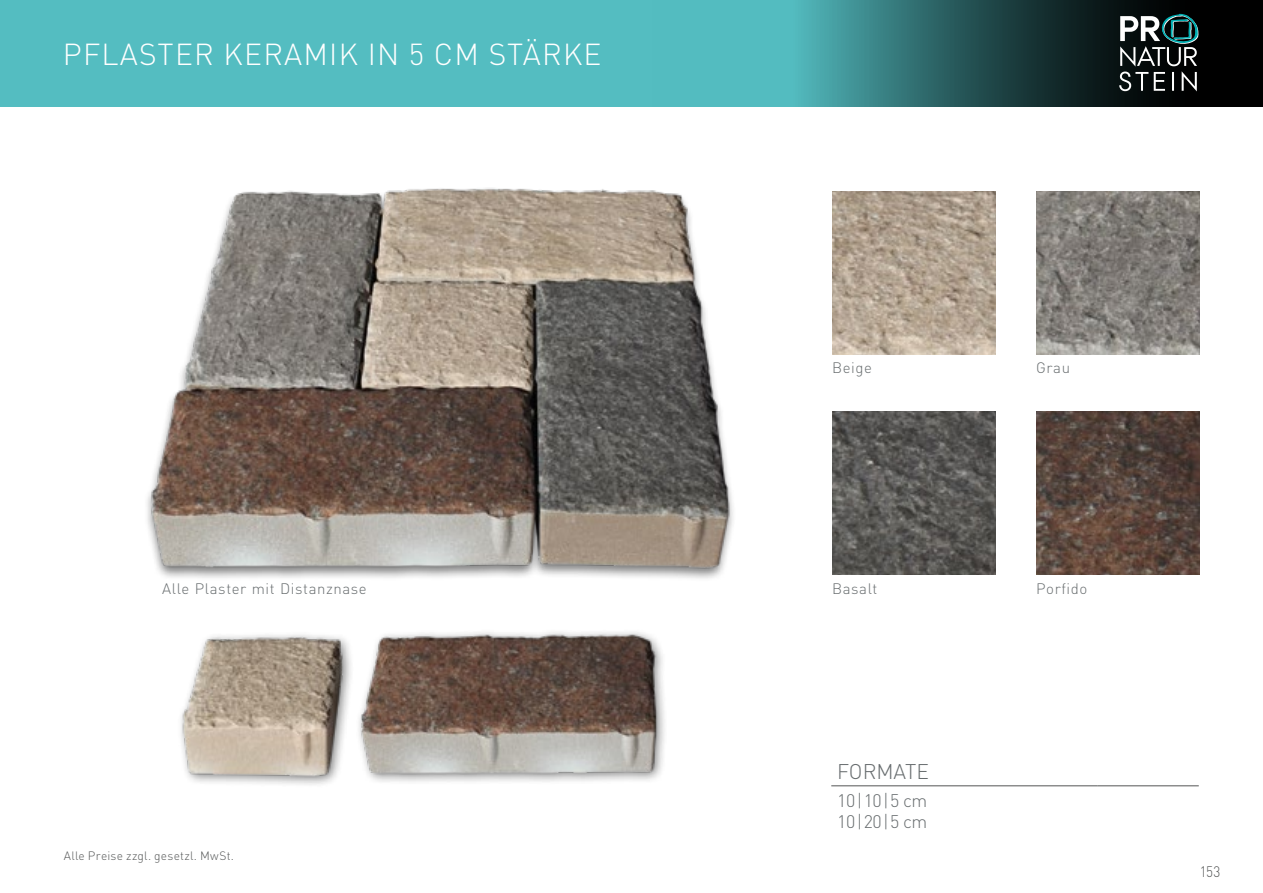
<style>
.page{position:relative;width:1263px;height:893px;background:#fff}
.page>*{position:absolute;margin:0;border:0;box-sizing:border-box;transform-origin:0 0}
.t1{font:300 30px "DIN Pro";letter-spacing:.04em;color:#fff}
.t2{font:300 21px "DIN Pro";color:#676c6e}
.t3{font:300 18px/21.3px "DIN Pro";letter-spacing:-.025em;color:#676c6e}
.t4{font:300 15px "DIN Pro";letter-spacing:.04em;color:#676c6e}
.t5{font:300 15px "DIN Pro";color:#545656;scale:.9 1}
.t6{font:300 12px "DIN Pro";letter-spacing:.02em;color:#545656}
</style>
<div class="page">
<div style="left:0;top:0;width:1263px;height:106px;background:#54bdc1"></div>
<svg style="left:806px;top:0;width:457px;height:106px;background:#1f4648"></svg>
<svg style="left:1119px;top:14px;width:79px;height:77px;background:#3f4a4b"></svg>
<hr style="left:831px;top:785px;width:267px;height:1px;background:#545656">
<hr style="left:1098px;top:785px;width:101px;height:1px;background:#545656">
<img style="left:147px;top:188px;width:586px;height:391px">
<img style="left:181px;top:632px;width:480px;height:153px">
<img style="left:832px;top:191px;width:163px;height:163px">
<img style="left:832px;top:412px;width:163px;height:163px">
<img style="left:1036px;top:191px;width:163px;height:163px">
<img style="left:1036px;top:412px;width:163px;height:163px">
<h1 class="t1" style="left:63px;top:31px;width:540px">PFLASTER KERAMIK IN 5 CM STÄRKE</h1>
<p class="t4" style="left:162px;top:577px;width:206px">Alle Plaster mit Distanznase</p>
<p class="t6" style="left:64px;top:846px;width:172px">Alle Preise zzgl. gesetzl. MwSt.</p>
<p class="t4" style="left:832px;top:357px;width:41px">Beige</p>
<p class="t4" style="left:1036px;top:357px;width:35px">Grau</p>
<p class="t4" style="left:832px;top:577px;width:47px">Basalt</p>
<p class="t4" style="left:1036px;top:577px;width:53px">Porfido</p>
<h2 class="t2" style="left:837px;top:755px;width:93px">FORMATE</h2>
<p class="t3" style="left:837px;top:789px;width:91px">10|10|5 cm<br>10|20|5 cm</p>
<p class="t5" style="left:1200px;top:861px;width:25px">153</p>
</div>
